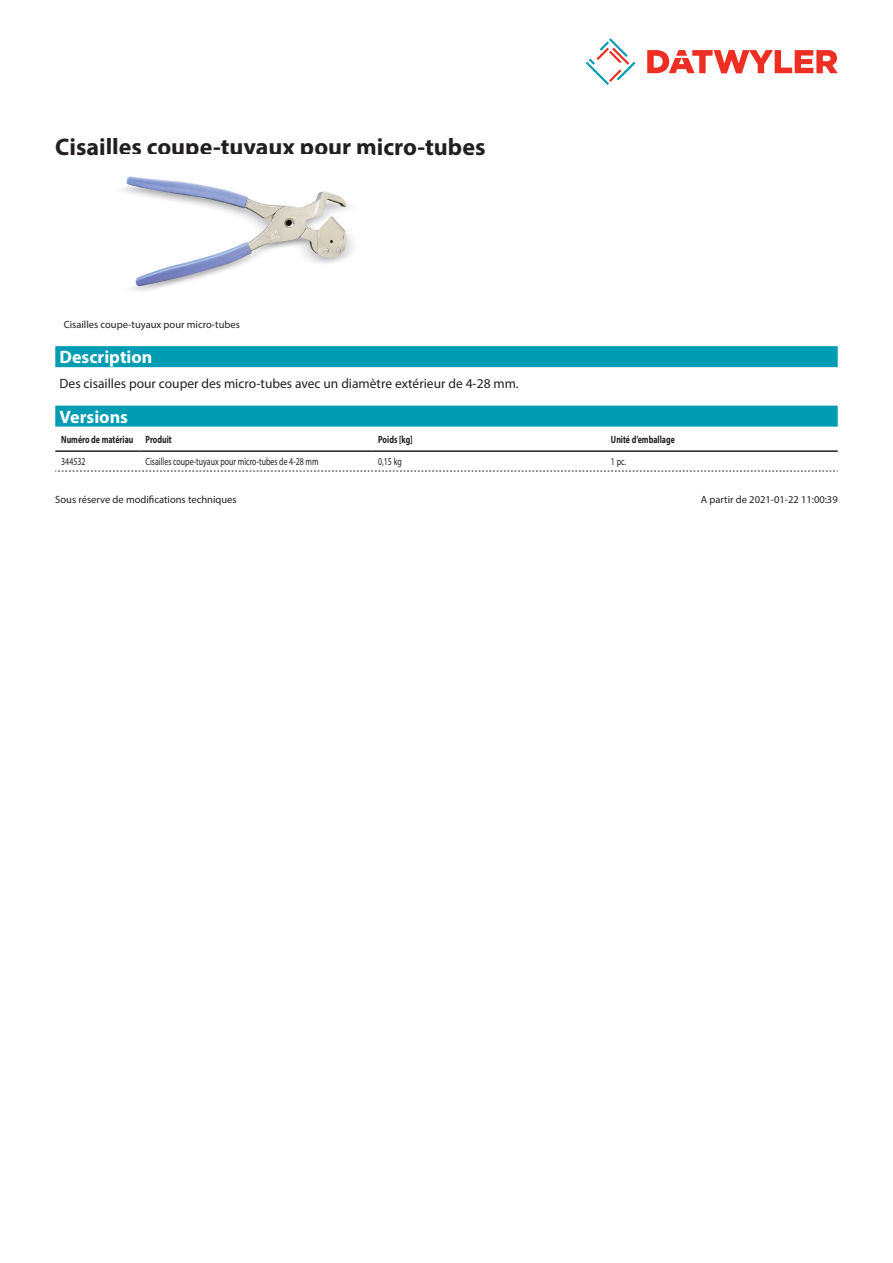
<style>
.page{position:relative;width:893px;height:1263px;background:#fff}
.page>*{position:absolute;margin:0;border:0;box-sizing:border-box;transform-origin:0 0}
.Product_Head{font:700 24px "Myriad Pro";color:#231f20}
.Standard_Head_Proper{font:700 18px "Myriad Pro";color:#fff}
.Standard_text{font:13.5px "Myriad Pro";color:#231f20}
.Footnote{font:10.5px "Myriad Pro";color:#231f20}
.myriadlight{font:10.5px "Myriad Pro";color:#231f20;scale:.75 1}
.myriadbold{font:700 10.5px "Myriad Pro";color:#231f20;scale:.75 1}
.imagetext{font:10.5px "Myriad Pro";color:#231f20}
</style>
<div class="page">
<svg style="left:586px;top:38px;width:49px;height:47px"></svg>
<svg style="left:647px;top:50px;width:191px;height:23px"></svg>
<img style="left:123px;top:176px;width:231px;height:115px">
<div style="left:55px;top:406px;width:783px;height:21px;background:#009cb3"></div>
<hr style="left:55px;top:450px;width:85px;height:2px;background:#231f20">
<hr style="left:140px;top:450px;width:232px;height:2px;background:#231f20">
<hr style="left:372px;top:450px;width:233px;height:2px;background:#231f20">
<hr style="left:605px;top:450px;width:233px;height:2px;background:#231f20">
<svg style="left:55px;top:471px;width:783px;height:1px"></svg>
<div style="left:55px;top:346px;width:783px;height:21px;background:#009cb3"></div>
<p class="Product_Head" style="left:55px;top:131px;width:432px">Cisailles coupe-tuyaux pour micro-tubes</p>
<p class="imagetext" style="left:64px;top:318px;width:178px">Cisailles coupe-tuyaux pour micro-tubes</p>
<p class="Standard_Head_Proper" style="left:60px;top:345px;width:94px">Description</p>
<p class="Standard_text" style="left:60px;top:375px;width:461px">Des cisailles pour couper des micro-tubes avec un diamètre extérieur de 4-28 mm.</p>
<p class="Standard_Head_Proper" style="left:60px;top:405px;width:70px">Versions</p>
<p class="myriadbold" style="left:61px;top:432px;width:98px">Numéro de matériau</p>
<p class="myriadbold" style="left:146px;top:432px;width:37px">Produit</p>
<p class="myriadbold" style="left:378px;top:432px;width:47px">Poids [kg]</p>
<p class="myriadbold" style="left:611px;top:432px;width:87px">Unité d’emballage</p>
<p class="myriadlight" style="left:61px;top:455px;width:34px">344532</p>
<p class="myriadlight" style="left:146px;top:455px;width:232px">Cisailles coupe-tuyaux pour micro-tubes de 4-28 mm</p>
<p class="myriadlight" style="left:378px;top:455px;width:33px">0,15 kg</p>
<p class="myriadlight" style="left:611px;top:455px;width:22px">1 pc.</p>
<p class="Footnote" style="left:55px;top:493px;width:183px">Sous réserve de modifications techniques</p>
<p class="Footnote" style="left:701px;top:493px;width:138px">A partir de 2021-01-22 11:00:39</p>
</div>
